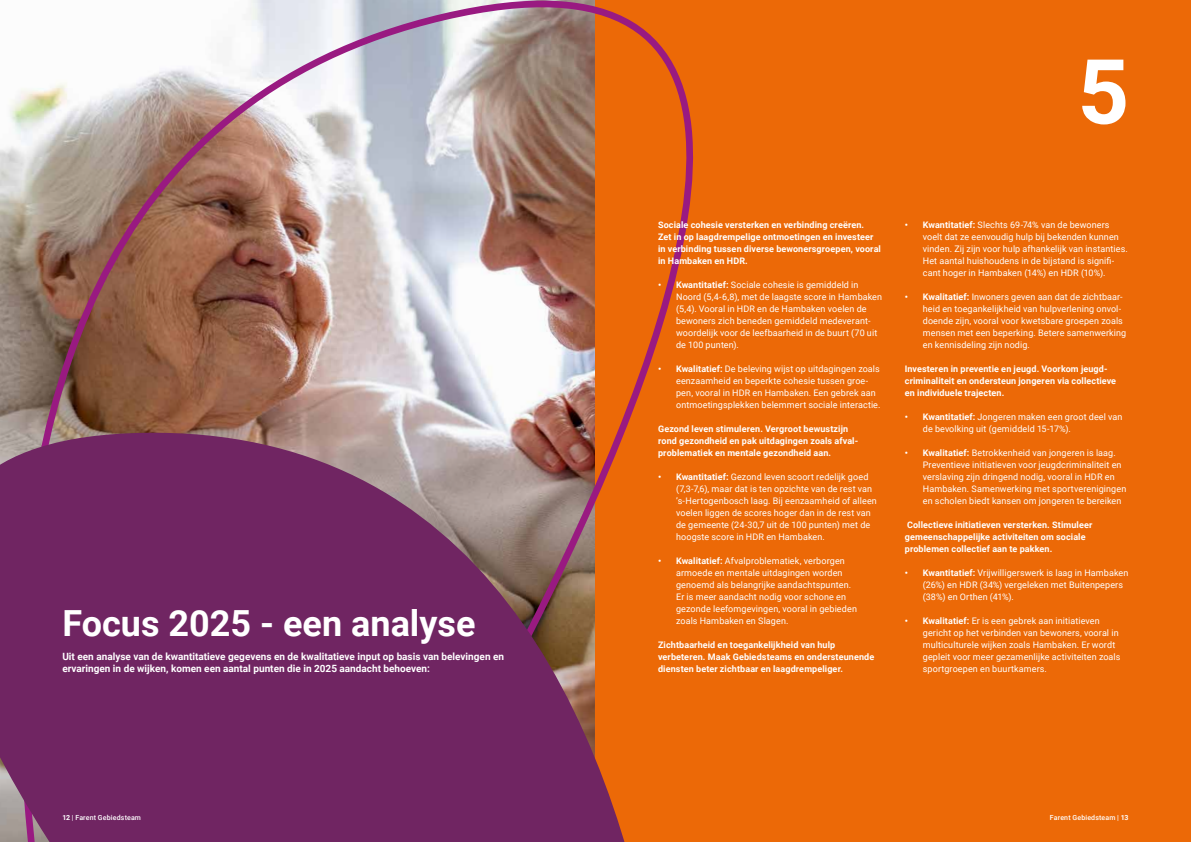
<style>
.page{position:relative;width:1191px;height:842px;background:#fff}
.page>*{position:absolute;margin:0;border:0;box-sizing:border-box;transform-origin:0 0}
.t1{font:700 90px "Roboto";color:#fff}
.t2{font:700 36px "Roboto";color:#fff}
.t3{font:700 10px/12px "Roboto";color:#fff}
.t4{font:9px/12px "Roboto";letter-spacing:.01em;color:#fff}
.t5{font:700 9px/12px "Roboto";letter-spacing:.015em;color:#fff}
.t6{font:500 7px "Roboto";letter-spacing:.02em;color:#fff}
.s1{font-weight:700}
.s2{font-weight:400}
</style>
<div class="page">
<div style="left:595px;top:0;width:596px;height:842px;background:#ec6907"></div>
<img style="left:0;top:0;width:693px;height:422px">
<svg style="left:0;top:422px;width:629px;height:420px;background:#7e3962"></svg>
<h2 class="t2" style="left:62px;top:598px;width:415px">Focus 2025 - een analyse</h2>
<p class="t3" style="left:62px;top:650px;width:443px">Uit een analyse van de kwantitatieve gegevens en de kwalitatieve input op basis van belevingen en ervaringen in de wijken, komen een aantal punten die in 2025 aandacht behoeven:</p>
<h1 class="t1" style="left:1077px;top:29px;width:53px">5</h1>
<p class="t5" style="left:658px;top:218px;width:224px">Sociale cohesie versterken en verbinding creëren.<br>Zet in op laagdrempelige ontmoetingen en investeer in verbinding tussen diverse bewonersgroepen, vooral in Hambaken en HDR.</p>
<p class="t4" style="left:676px;top:278px;width:207px;text-indent:-18px"><span class="s1">• Kwantitatief:</span> Sociale cohesie is gemiddeld in Noord (5,4-6,8), met de laagste score in Hambaken (5,4). Vooral in HDR en de Hambaken voelen de bewoners zich beneden gemiddeld medeverant&shy;woordelijk voor de leefbaarheid in de buurt (70 uit de 100 punten).</p>
<p class="t4" style="left:676px;top:362px;width:206px;text-indent:-18px"><span class="s1">• Kwalitatief:</span> De beleving wijst op uitdagingen zoals eenzaamheid en beperkte cohesie tussen groe&shy;pen, vooral in HDR en Hambaken. Een gebrek aan ontmoetingsplekken belemmert sociale interactie.</p>
<p class="t5" style="left:658px;top:422px;width:201px">Gezond leven stimuleren. Vergroot bewustzijn rond gezondheid en pak uitdagingen zoals afval&shy;problematiek en mentale gezondheid aan.</p>
<p class="t4" style="left:676px;top:470px;width:202px;text-indent:-18px"><span class="s1">• Kwantitatief:</span> Gezond leven scoort redelijk goed (7,3-7,6), maar dat is ten opzichte van de rest van ’s-Hertogenbosch laag. Bij eenzaamheid of alleen voelen liggen de scores hoger dan in de rest van de gemeente (24-30,7 uit de 100 punten) met de hoogste score in HDR en Hambaken.</p>
<p class="t4" style="left:676px;top:554px;width:182px;text-indent:-18px"><span class="s1">• Kwalitatief:</span> Afvalproblematiek, verborgen armoede en mentale uitdagingen worden genoemd als belangrijke aandachtspunten.<br>Er is meer aandacht nodig voor schone en gezonde leefomgevingen, vooral in gebieden zoals Hambaken en Slagen.</p>
<p class="t5" style="left:658px;top:638px;width:218px">Zichtbaarheid en toegankelijkheid van hulp verbeteren. Maak Gebiedsteams en ondersteunende diensten beter zichtbaar en laagdrempeliger.</p>
<p class="t4" style="left:922px;top:218px;width:206px;text-indent:-18px"><span class="s1">• Kwantitatief:</span> Slechts 69-74% van de bewoners voelt dat ze eenvoudig hulp bij bekenden kunnen vinden. Zij zijn voor hulp afhankelijk van instanties.<br>Het aantal huishoudens in de bijstand is signifi&shy;cant hoger in Hambaken (14%) en HDR (10%).</p>
<p class="t4" style="left:922px;top:290px;width:205px;text-indent:-18px"><span class="s1">• Kwalitatief:</span> Inwoners geven aan dat de zichtbaar&shy;heid en toegankelijkheid van hulpverlening onvol&shy;doende zijn, vooral voor kwetsbare groepen zoals mensen met een beperking. Betere samenwerking en kennisdeling zijn nodig.</p>
<p class="t5" style="left:904px;top:362px;width:213px">Investeren in preventie en jeugd. Voorkom jeugd&shy;criminaliteit en ondersteun jongeren via collectieve en individuele trajecten.</p>
<p class="t4" style="left:922px;top:410px;width:201px;text-indent:-18px"><span class="s1">• Kwantitatief:</span> Jongeren maken een groot deel van de bevolking uit (gemiddeld 15-17%).</p>
<p class="t4" style="left:922px;top:446px;width:205px;text-indent:-18px"><span class="s1">• Kwalitatief:</span> Betrokkenheid van jongeren is laag.<br>Preventieve initiatieven voor jeugdcriminaliteit en verslaving zijn dringend nodig, vooral in HDR en Hambaken. Samenwerking met sportverenigingen en scholen biedt kansen om jongeren te bereiken</p>
<p class="t5" style="left:904px;top:518px;width:189px">Collectieve initiatieven versterken. Stimuleer gemeenschappelijke activiteiten om sociale problemen collectief aan te pakken.</p>
<p class="t4" style="left:922px;top:566px;width:207px;text-indent:-18px"><span class="s1">• Kwantitatief:</span> Vrijwilligerswerk is laag in Hambaken (26%) en HDR (34%) vergeleken met Buitenpepers (38%) en Orthen (41%).</p>
<p class="t4" style="left:922px;top:614px;width:199px;text-indent:-18px"><span class="s1">• Kwalitatief:</span> Er is een gebrek aan initiatieven gericht op het verbinden van bewoners, vooral in multiculturele wijken zoals Hambaken. Er wordt gepleit voor meer gezamenlijke activiteiten zoals sportgroepen en buurtkamers.</p>
<p class="t6" style="left:62px;top:812px;width:80px"><span class="s1">12</span> <span class="s2">|</span> Farent Gebiedsteam</p>
<p class="t6" style="left:1050px;top:812px;width:80px">Farent Gebiedsteam | <span class="s1">13</span></p>
</div>
